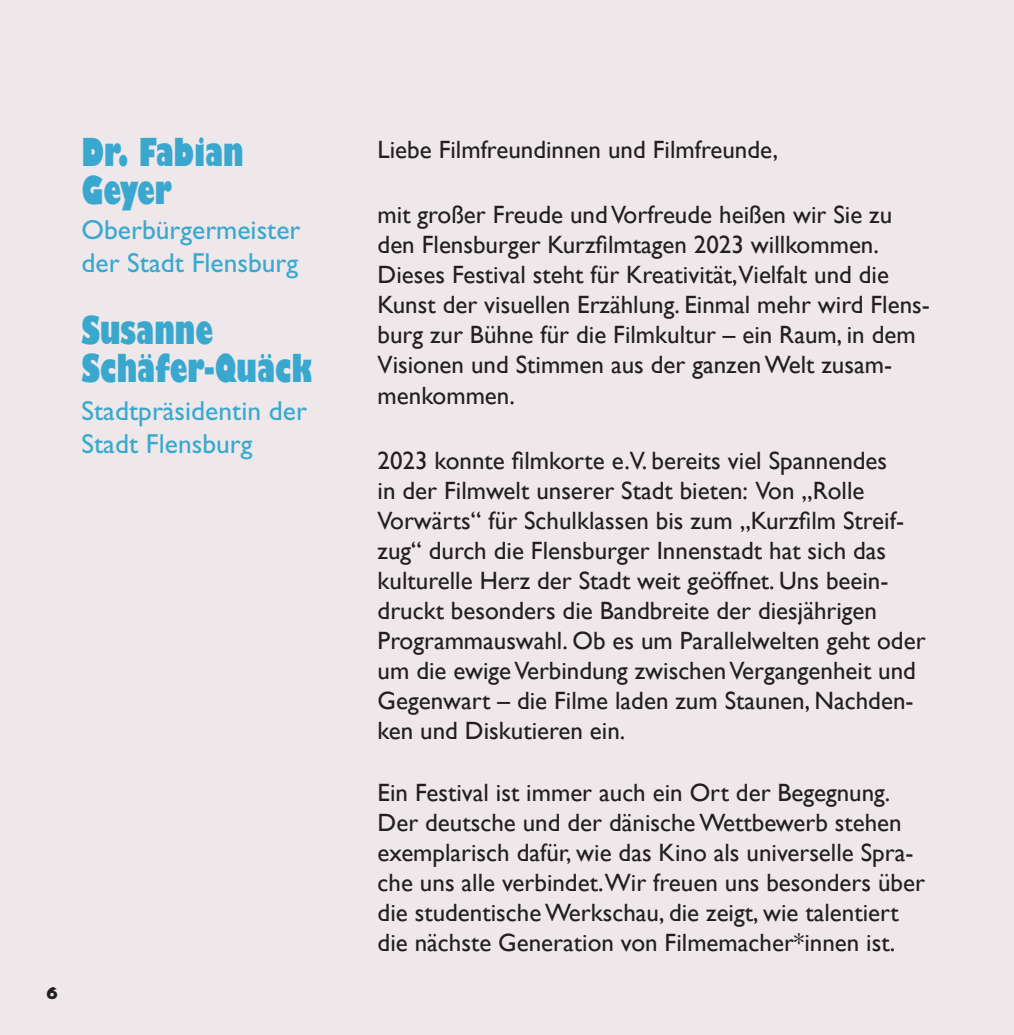
<style>
.page{position:relative;width:1014px;height:1035px;background:#fff}
.page>*{position:absolute;margin:0;border:0;box-sizing:border-box;transform-origin:0 0}
.t1{font:800 condensed 37.5px/37.5px "Gill Sans";color:#3aa8ce}
.t2{font:27.5px/33px "Gill Sans Std";color:#3aa8ce}
.t3{font:25px/30px "Gill Sans";color:#231f20}
.t4{font:800 17.5px "Gill Sans Std";color:#231f20}
</style>
<div class="page">
<div style="left:0;top:0;width:1013px;height:1035px;background:#eee8eb"></div>
<hr style="left:1013px;top:0;width:1px;height:1035px;background:#eee8eb">
<h1 class="t1" style="left:81px;top:136px;width:163px">Dr. Fabian<br>Geyer</h1>
<p class="t2" style="left:81px;top:213px;width:220px">Oberbürgermeister der Stadt Flensburg</p>
<h1 class="t1" style="left:81px;top:314px;width:232px">Susanne<br>Schäfer-Quäck</h1>
<p class="t2" style="left:81px;top:395px;width:227px">Stadtpräsidentin der<br>Stadt Flensburg</p>
<p class="t4" style="left:46px;top:982px;width:13px">6</p>
<p class="t3" style="left:377px;top:135px;width:402px">Liebe Filmfreundinnen und Filmfreunde,</p>
<p class="t3" style="left:377px;top:200px;width:554px">mit großer Freude und Vorfreude heißen wir Sie zu den Flensburger Kurzfilmtagen 2023 willkommen.<br>Dieses Festival steht für Kreativität,Vielfalt und die Kunst der visuellen Erzählung. Einmal mehr wird Flens&shy;burg zur Bühne für die Filmkultur – ein Raum, in dem Visionen und Stimmen aus der ganzen Welt zusam&shy;menkommen.</p>
<p class="t3" style="left:377px;top:445px;width:549px">2023 konnte filmkorte e.V. bereits viel Spannendes<br>in der Filmwelt unserer Stadt bieten: Von „Rolle Vorwärts“ für Schulklassen bis zum „Kurzfilm Streif&shy;zug“ durch die Flensburger Innenstadt hat sich das kulturelle Herz der Stadt weit geöffnet. Uns beein&shy;druckt besonders die Bandbreite der diesjährigen Programmauswahl. Ob es um Parallelwelten geht oder um die ewige Verbindung zwischen Vergangenheit und Gegenwart – die Filme laden zum Staunen, Nachden&shy;ken und Diskutieren ein.</p>
<p class="t3" style="left:377px;top:778px;width:549px">Ein Festival ist immer auch ein Ort der Begegnung.<br>Der deutsche und der dänische Wettbewerb stehen exemplarisch dafür, wie das Kino als universelle Spra&shy;che uns alle verbindet.Wir freuen uns besonders über die studentische Werkschau, die zeigt, wie talentiert die nächste Generation von Filmemacher*innen ist.</p>
</div>
